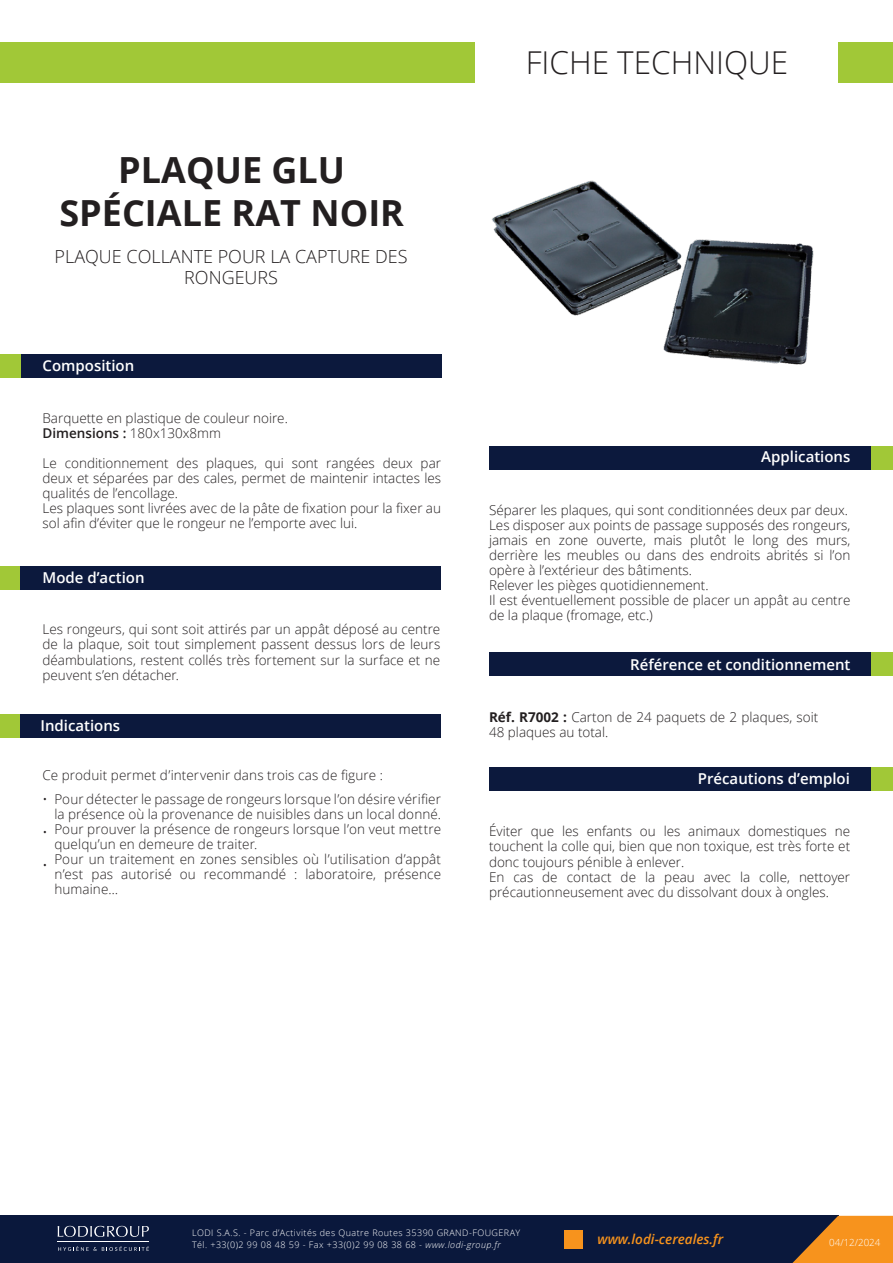
<style>
.page{position:relative;width:893px;height:1263px;background:#fff}
.page>*{position:absolute;margin:0;border:0;box-sizing:border-box;transform-origin:0 0}
.t1{font:700 36px/43.2px "Open Sans";color:#231f20;text-align:center}
.t2{font:300 31.5px "Open Sans";color:#231f20}
.t3{font:300 18px/21px "Open Sans";color:#231f20;text-align:center}
.t4{font:600 15px "Open Sans";color:#fff}
.t5{font:300 13.5px/15px "Open Sans";color:#231f20}
.t6{font:italic 600 13.5px "Open Sans";color:#f7931d}
.t7{font:300 9.75px "Open Sans";color:#fff}
.t8{font:300 9px/12px "Open Sans";letter-spacing:.05em;color:#fff}
.s1{font-weight:600}
.s2{font-weight:700}
.s3{font-style:italic}
</style>
<div class="page">
<div style="left:0;top:42px;width:475px;height:41px;background:#a1c837"></div>
<div style="left:839px;top:42px;width:54px;height:41px;background:#a1c837"></div>
<div style="left:489px;top:653px;width:404px;height:23px;background:#0c193d"></div>
<div style="left:489px;top:446px;width:404px;height:23px;background:#0c193d"></div>
<div style="left:0;top:354px;width:441px;height:23px;background:#0c193d"></div>
<div style="left:0;top:354px;width:20px;height:23px;background:#a1c837"></div>
<div style="left:872px;top:653px;width:21px;height:23px;background:#a1c837"></div>
<div style="left:872px;top:446px;width:21px;height:23px;background:#a1c837"></div>
<div style="left:0;top:714px;width:440px;height:24px;background:#0c193d"></div>
<div style="left:0;top:566px;width:440px;height:23px;background:#0c193d"></div>
<div style="left:0;top:714px;width:19px;height:24px;background:#a1c837"></div>
<div style="left:0;top:566px;width:19px;height:23px;background:#a1c837"></div>
<div style="left:489px;top:767px;width:404px;height:24px;background:#0c193d"></div>
<div style="left:872px;top:767px;width:21px;height:24px;background:#a1c837"></div>
<div style="left:0;top:1216px;width:838px;height:47px;background:#0a183c"></div>
<svg style="left:792px;top:1216px;width:101px;height:47px"></svg>
<svg style="left:58px;top:1226px;width:91px;height:11px"></svg>
<svg style="left:58px;top:1246px;width:91px;height:5px"></svg>
<hr style="left:58px;top:1242px;width:91px;height:1px;background:#fff">
<div style="left:564px;top:1230px;width:18px;height:19px;background:#f7931d"></div>
<img style="left:492px;top:180px;width:322px;height:185px">
<h1 class="t1" style="left:59px;top:147px;width:346px">PLAQUE GLU<br>SPÉCIALE RAT NOIR</h1>
<h3 class="t3" style="left:55px;top:246px;width:355px">PLAQUE COLLANTE POUR LA CAPTURE DES<br>RONGEURS</h3>
<p class="t4" style="left:43px;top:355px;width:93px">Composition</p>
<p class="t5" style="left:43px;top:411px;width:247px">Barquette en plastique de couleur noire.<br><span class="s1">Dimensions :</span> 180x130x8mm</p>
<p class="t5" style="left:43px;top:456px;width:400px">Le conditionnement des plaques, qui sont rangées deux par deux et séparées par des cales, permet de maintenir intactes les qualités de l’encollage.<br>Les plaques sont livrées avec de la pâte de fixation pour la fixer au sol afin d’éviter que le rongeur ne l’emporte avec lui.</p>
<p class="t4" style="left:43px;top:567px;width:104px">Mode d’action</p>
<p class="t5" style="left:43px;top:622px;width:399px;text-align:justify">Les rongeurs, qui sont soit attirés par un appât déposé au centre de la plaque, soit tout simplement passent dessus lors de leurs déambulations, restent collés très fortement sur la surface et ne peuvent s’en détacher.</p>
<p class="t4" style="left:40px;top:716px;width:81px">Indications</p>
<p class="t5" style="left:54px;top:762px;width:388px;line-height:24.2px;text-indent:-12px">Ce produit permet d’intervenir dans trois cas de figure :<br>Pour détecter le passage de rongeurs lorsque l’on désire vérifier</p>
<p class="t5" style="left:54px;top:806px;width:388px">la présence où la provenance de nuisibles dans un local donné.<br>Pour prouver la présence de rongeurs lorsque l’on veut mettre quelqu’un en demeure de traiter.<br>Pour un traitement en zones sensibles où l’utilisation d’appât n’est pas autorisé ou recommandé : laboratoire, présence humaine…</p>
<p class="t5" style="left:43px;top:791px;width:7px">•</p>
<p class="t5" style="left:43px;top:824px;width:7px">•</p>
<p class="t5" style="left:43px;top:857px;width:7px">•</p>
<h2 class="t2" style="left:526px;top:41px;width:264px">FICHE TECHNIQUE</h2>
<p class="t4" style="left:761px;top:446px;width:91px">Applications</p>
<p class="t5" style="left:489px;top:502px;width:363px">Séparer les plaques, qui sont conditionnées deux par deux.<br>Les disposer aux points de passage supposés des rongeurs, jamais en zone ouverte, mais plutôt le long des murs, derrière les meubles ou dans des endroits abrités si l’on opère à l’extérieur des bâtiments.<br>Relever les pièges quotidiennement.<br>Il est éventuellement possible de placer un appât au centre de la plaque (fromage, etc.)</p>
<p class="t4" style="left:630px;top:654px;width:222px">Référence et conditionnement</p>
<p class="t5" style="left:489px;top:709px;width:331px"><span class="s2">Réf. R7002 :</span> Carton de 24 paquets de 2 plaques, soit<br>48 plaques au total.</p>
<p class="t4" style="left:698px;top:768px;width:154px">Précautions d’emploi</p>
<p class="t5" style="left:489px;top:824px;width:363px">Éviter que les enfants ou les animaux domestiques ne touchent la colle qui, bien que non toxique, est très forte et donc toujours pénible à enlever.<br>En cas de contact de la peau avec la colle, nettoyer précautionneusement avec du dissolvant doux à ongles.</p>
<p class="t8" style="left:192px;top:1226px;width:330px">LODI S.A.S. - Parc d’Activités des Quatre Routes 35390 GRAND-FOUGERAY<br>Tél. +33(0)2 99 08 48 59 - Fax +33(0)2 99 08 38 68 - <span class="s3">www.lodi-group.fr</span></p>
<p class="t6" style="left:597px;top:1229px;width:127px">www.lodi-cereales.fr</p>
<p class="t7" style="left:829px;top:1235px;width:53px">04/12/2024</p>
</div>
